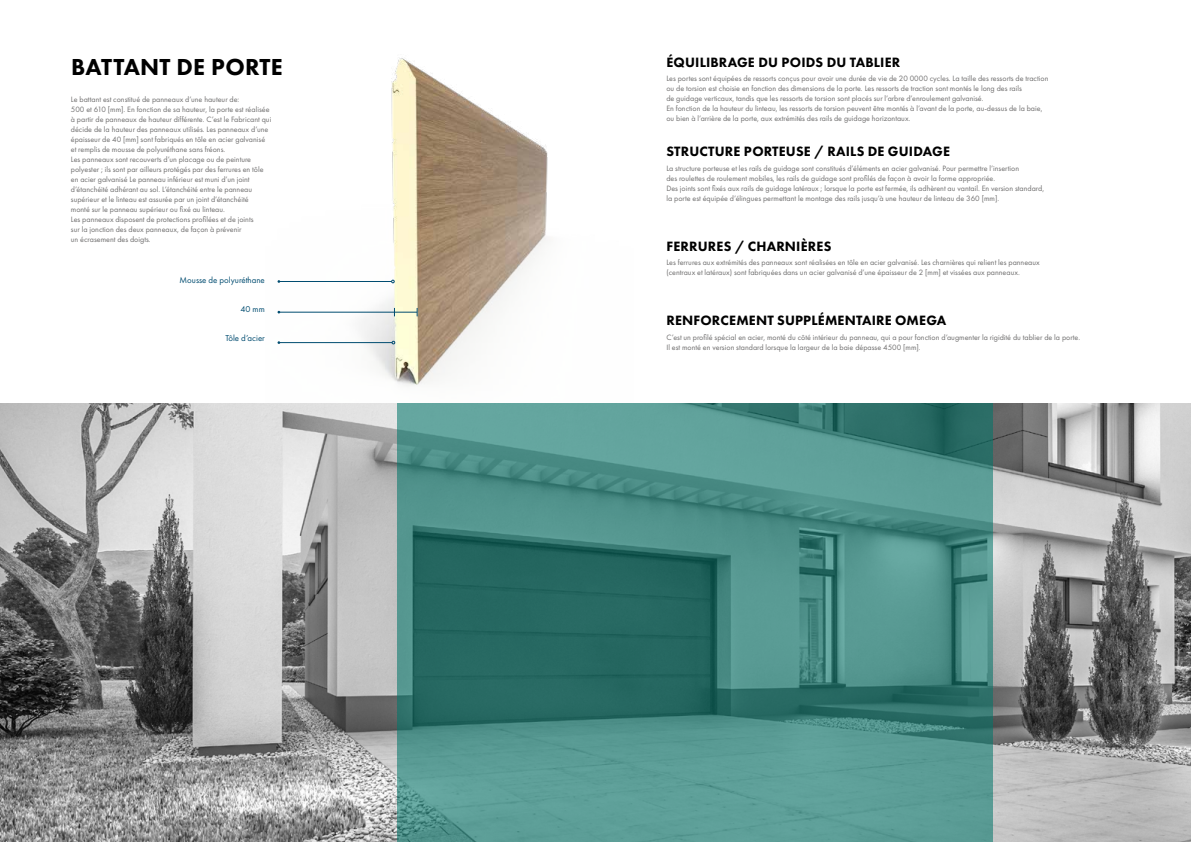
<style>
.page{position:relative;width:1191px;height:842px;background:#fff}
.page>*{position:absolute;margin:0;border:0;box-sizing:border-box;transform-origin:0 0}
.t1{font:800 24px "Futura PT";letter-spacing:.01em;color:#000}
.t2{font:800 14px "Futura PT";letter-spacing:.01em;color:#000}
.t3{font:8.9px "Futura PT";color:#004c70}
.t4{font:8px/10px "Futura PT";color:#706f6f}
</style>
<div class="page">
<img style="left:265px;top:58px;width:368px;height:346px">
<img style="left:0;top:404px;width:1191px;height:438px">
<svg style="left:397px;top:404px;width:595px;height:438px;background:#488a83"></svg>
<hr style="left:279px;top:281px;width:112px;height:1px;background:#004c70">
<hr style="left:279px;top:342px;width:113px;height:1px;background:#004c70">
<hr style="left:279px;top:312px;width:138px;height:1px;background:#004c70">
<h1 class="t1" style="left:71px;top:52px;width:213px">BATTANT DE PORTE</h1>
<p class="t4" style="left:71px;top:94px;width:202px">Le battant est constitué de panneaux d’une hauteur de:<br>500 et 610 [mm]. En fonction de sa hauteur, la porte est réalisée à partir de panneaux de hauteur différente. C’est le Fabricant qui décide de la hauteur des panneaux utilisés. Les panneaux d’une épaisseur de 40 [mm] sont fabriqués en tôle en acier galvanisé et remplis de mousse de polyuréthane sans fréons.<br>Les panneaux sont recouverts d’un placage ou de peinture polyester ; ils sont par ailleurs protégés par des ferrures en tôle en acier galvanisé Le panneau inférieur est muni d’un joint d’étanchéité adhérant au sol. L’étanchéité entre le panneau supérieur et le linteau est assurée par un joint d’étanchéité<br>monté sur le panneau supérieur ou fixé au linteau.<br>Les panneaux disposent de protections profilées et de joints<br>sur la jonction des deux panneaux, de façon à prévenir<br>un écrasement des doigts.</p>
<p class="t3" style="left:180px;top:274px;width:87px">Mousse de polyuréthane</p>
<p class="t3" style="left:240px;top:304px;width:26px">40 mm</p>
<p class="t3" style="left:225px;top:333px;width:41px">Tôle d’acier</p>
<h2 class="t2" style="left:666px;top:54px;width:235px">ÉQUILIBRAGE DU POIDS DU TABLIER</h2>
<p class="t4" style="left:666px;top:73px;width:383px">Les portes sont équipées de ressorts conçus pour avoir une durée de vie de 20 0000 cycles. La taille des ressorts de traction ou de torsion est choisie en fonction des dimensions de la porte. Les ressorts de traction sont montés le long des rails<br>de guidage verticaux, tandis que les ressorts de torsion sont placés sur l’arbre d’enroulement galvanisé.<br>En fonction de la hauteur du linteau, les ressorts de torsion peuvent être montés à l’avant de la porte, au-dessus de la baie, ou bien à l’arrière de la porte, aux extrémités des rails de guidage horizontaux.</p>
<h2 class="t2" style="left:666px;top:143px;width:285px">STRUCTURE PORTEUSE / RAILS DE GUIDAGE</h2>
<p class="t4" style="left:666px;top:163px;width:379px">La structure porteuse et les rails de guidage sont constitués d’éléments en acier galvanisé. Pour permettre l’insertion<br>des roulettes de roulement mobiles, les rails de guidage sont profilés de façon à avoir la forme appropriée.<br>Des joints sont fixés aux rails de guidage latéraux ; lorsque la porte est fermée, ils adhèrent au vantail. En version standard, la porte est équipée d’élingues permettant le montage des rails jusqu’à une hauteur de linteau de 360 [mm].</p>
<h2 class="t2" style="left:666px;top:237px;width:166px">FERRURES / CHARNIÈRES</h2>
<p class="t4" style="left:666px;top:257px;width:375px">Les ferrures aux extrémités des panneaux sont réalisées en tôle en acier galvanisé. Les charnières qui relient les panneaux (centraux et latéraux) sont fabriquées dans un acier galvanisé d’une épaisseur de 2 [mm] et vissées aux panneaux.</p>
<h2 class="t2" style="left:666px;top:312px;width:281px">RENFORCEMENT SUPPLÉMENTAIRE OMEGA</h2>
<p class="t4" style="left:666px;top:332px;width:415px">C’est un profilé spécial en acier, monté du côté intérieur du panneau, qui a pour fonction d’augmenter la rigidité du tablier de la porte.<br>Il est monté en version standard lorsque la largeur de la baie dépasse 4500 [mm].</p>
</div>
